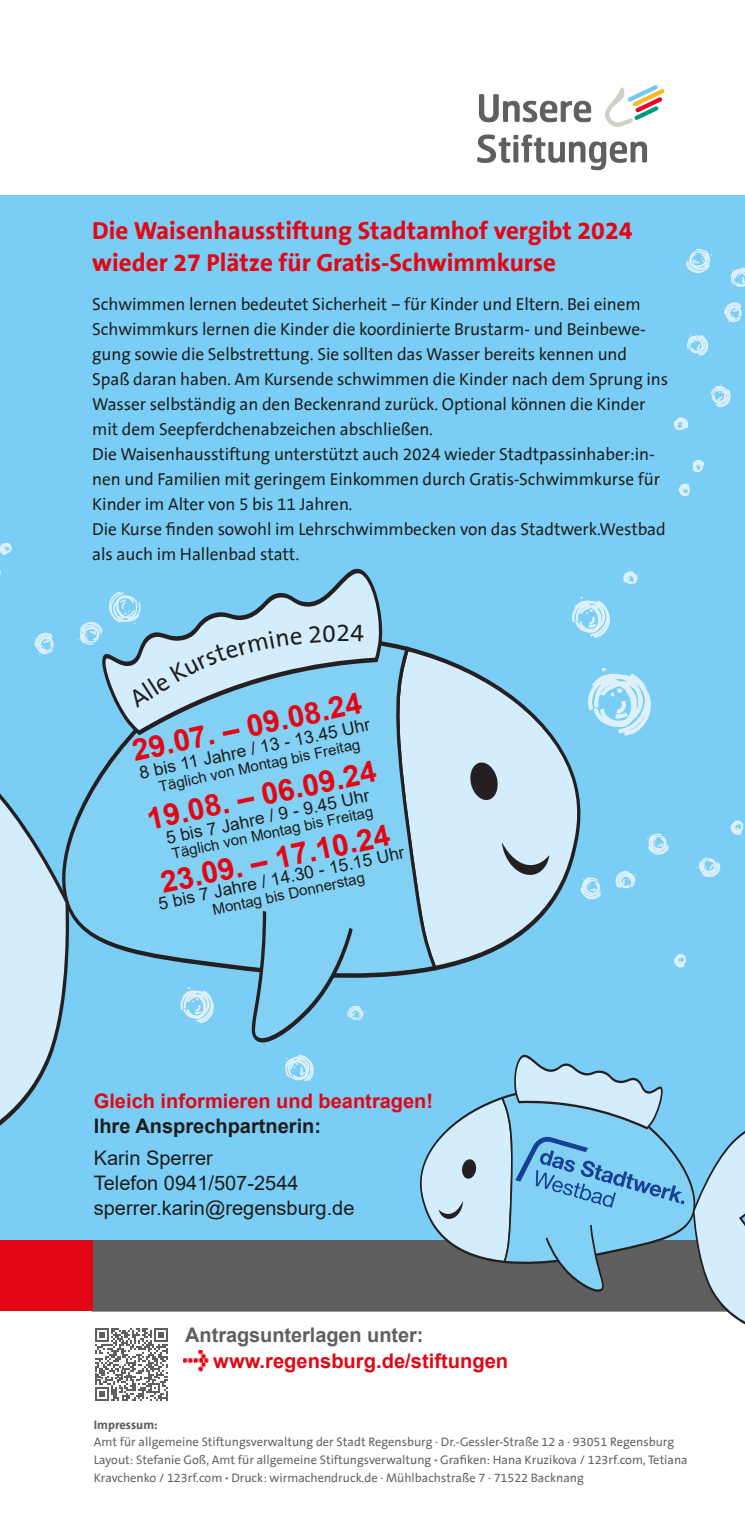
<style>
.page{position:relative;width:745px;height:1531px;background:#fff}
.page>*{position:absolute;margin:0;border:0;box-sizing:border-box;transform-origin:0 0}
.t1{font:700 30px "Arial";color:#e30614}
.t2{font:700 25px/32.5px "The Sans Office LF";color:#e30614}
.t3{font:25px "The Sans Office LF";color:#1d1d1b}
.t4{font:700 20.25px "Arial";color:#e30614}
.t5{font:700 20.25px "Arial";letter-spacing:-.005em;color:#5f5f5e}
.t6{font:20px "Arial";color:#1d1d1b}
.t7{font:700 20px/25px "Arial";color:#e30614}
.t8{font:17.5px/25px "The Sans Office LF";letter-spacing:-.005em;color:#1d1d1b}
.t9{font:17.5px "Arial";color:#1d1d1b}
.t10{font:15px "Arial";color:#1d1d1b}
.t11{font:12.5px/17.8px "The Sans Office LF";color:#5f5f5e}
.t12{font:700 12.5px "The Sans Office LF";color:#5f5f5e}
.s1{color:#1d1d1b}
.s2{font-weight:700}
</style>
<div class="page">
<div style="left:0;top:195px;width:744px;height:1045px;background:#7acdf4"></div>
<svg style="left:730px;top:819px;width:13px;height:16px"></svg>
<svg style="left:696px;top:857px;width:24px;height:20px"></svg>
<svg style="left:647px;top:833px;width:21px;height:22px"></svg>
<svg style="left:615px;top:871px;width:20px;height:17px"></svg>
<svg style="left:584px;top:877px;width:16px;height:22px"></svg>
<svg style="left:674px;top:953px;width:11px;height:14px"></svg>
<svg style="left:0;top:543px;width:12px;height:12px"></svg>
<svg style="left:80px;top:622px;width:20px;height:12px"></svg>
<svg style="left:35px;top:633px;width:17px;height:22px"></svg>
<svg style="left:95px;top:1328px;width:73px;height:73px"></svg>
<svg style="left:678px;top:484px;width:11px;height:12px"></svg>
<svg style="left:692px;top:460px;width:12px;height:12px"></svg>
<svg style="left:673px;top:417px;width:14px;height:13px"></svg>
<svg style="left:710px;top:383px;width:20px;height:24px"></svg>
<svg style="left:687px;top:334px;width:20px;height:22px"></svg>
<svg style="left:724px;top:302px;width:17px;height:21px"></svg>
<svg style="left:730px;top:267px;width:14px;height:20px"></svg>
<svg style="left:623px;top:571px;width:15px;height:13px"></svg>
<svg style="left:605px;top:85px;width:59px;height:42px"></svg>
<svg style="left:479px;top:94px;width:111px;height:28px"></svg>
<svg style="left:477px;top:134px;width:169px;height:36px"></svg>
<div style="left:92px;top:1240px;width:326px;height:71px;background:#5f5f5e"></div>
<div style="left:0;top:1240px;width:92px;height:71px;background:#e30614"></div>
<svg style="left:588px;top:668px;width:62px;height:67px"></svg>
<svg style="left:180px;top:987px;width:34px;height:36px"></svg>
<svg style="left:572px;top:597px;width:37px;height:41px"></svg>
<svg style="left:686px;top:249px;width:24px;height:24px"></svg>
<svg style="left:285px;top:1055px;width:29px;height:26px"></svg>
<img style="left:184px;top:1350px;width:24px;height:22px">
<svg style="left:418px;top:1054px;width:326px;height:270px"></svg>
<svg style="left:437px;top:656px;width:147px;height:314px;fill:#d4edfc"></svg>
<svg style="left:73px;top:634px;width:364px;height:344px"></svg>
<svg style="left:468px;top:761px;width:31px;height:40px"></svg>
<svg style="left:0;top:793px;width:73px;height:333px"></svg>
<svg style="left:250px;top:911px;width:115px;height:132px"></svg>
<svg style="left:100px;top:626px;width:2px;height:107px"></svg>
<svg style="left:102px;top:568px;width:281px;height:167px"></svg>
<svg style="left:501px;top:842px;width:48px;height:33px;background:#a6b7c3"></svg>
<svg style="left:128px;top:630px;width:174px;height:78px"></svg>
<svg style="left:309px;top:625px;width:26px;height:18px"></svg>
<svg style="left:350px;top:625px;width:13px;height:17px"></svg>
<p class="t2" style="left:92px;top:214px;width:541px">Die Waisenhausstiftung Stadtamhof vergibt 2024 wieder 27 Plätze für Gratis-Schwimmkurse</p>
<p class="t8" style="left:92px;top:292px;width:577px">Schwimmen lernen bedeutet Sicherheit – für Kinder und Eltern. Bei einem Schwimmkurs lernen die Kinder die koordinierte Brustarm- und Beinbewe&shy;gung sowie die Selbstrettung. Sie sollten das Wasser bereits kennen und Spaß daran haben. Am Kursende schwimmen die Kinder nach dem Sprung ins Wasser selbständig an den Beckenrand zurück. Optional können die Kinder mit dem Seepferdchenabzeichen abschließen.</p>
<p class="t8" style="left:92px;top:442px;width:569px">Die Waisenhausstiftung unterstützt auch 2024 wieder Stadtpassinhaber:in&shy;nen und Familien mit geringem Einkommen durch Gratis-Schwimmkurse für<br>Kinder im Alter von 5 bis 11 Jahren.</p>
<p class="t8" style="left:92px;top:517px;width:574px">Die Kurse finden sowohl im Lehrschwimmbecken von das Stadtwerk.Westbad als auch im Hallenbad statt.</p>
<h2 class="t3" style="left:336px;top:617px;width:15px">2</h2>
<p class="t1" style="left:128px;top:730px;width:235px;rotate:-12deg">29.07. – 09.08.24</p>
<p class="t1" style="left:143px;top:798px;width:235px;rotate:-12deg">19.08. – 06.09.24</p>
<p class="t9" style="left:137px;top:761px;width:237px;rotate:-12deg">8 bis 11 Jahre / 13 - 13.45 Uhr</p>
<p class="t10" style="left:157px;top:776px;width:207px;rotate:-12deg">Täglich von Montag bis Freitag</p>
<p class="t9" style="left:164px;top:826px;width:209px;rotate:-12deg">5 bis 7 Jahre / 9 - 9.45 Uhr</p>
<p class="t10" style="left:170px;top:843px;width:207px;rotate:-12deg">Täglich von Montag bis Freitag</p>
<p class="t1" style="left:156px;top:862px;width:235px;rotate:-12deg">23.09. – 17.10.24</p>
<p class="t9" style="left:156px;top:892px;width:252px;rotate:-12deg">5 bis 7 Jahre / 14.30 - 15.15 Uhr</p>
<p class="t10" style="left:210px;top:899px;width:157px;rotate:-12deg">Montag bis Donnerstag</p>
<p class="t7" style="left:94px;top:1089px;width:340px">Gleich informieren und beantragen!<br><span class="s1">Ihre Ansprechpartnerin:</span></p>
<p class="t6" style="left:94px;top:1144px;width:120px">Karin Sperrer</p>
<p class="t6" style="left:94px;top:1169px;width:206px">Telefon 0941/507-2544</p>
<p class="t6" style="left:94px;top:1194px;width:262px">sperrer.karin@regensburg.de</p>
<p class="t5" style="left:185px;top:1321px;width:239px">Antragsunterlagen unter:</p>
<p class="t4" style="left:213px;top:1346px;width:296px">www.regensburg.de/stiftungen</p>
<p class="t12" style="left:94px;top:1416px;width:65px">Impressum:</p>
<p class="t11" style="left:94px;top:1433px;width:595px">Amt für allgemeine Stiftungsverwaltung der Stadt Regensburg · Dr.-Gessler-Straße 12 a · 93051 Regensburg<br>Layout: Stefanie Goß, Amt für allgemeine Stiftungsverwaltung <span class="s2">·</span> Grafiken: Hana Kruzikova / 123rf.com, Tetiana<br>Kravchenko / 123rf.com <span class="s2">·</span> Druck: wirmachendruck.de · Mühlbachstraße 7 · 71522 Backnang</p>
</div>
